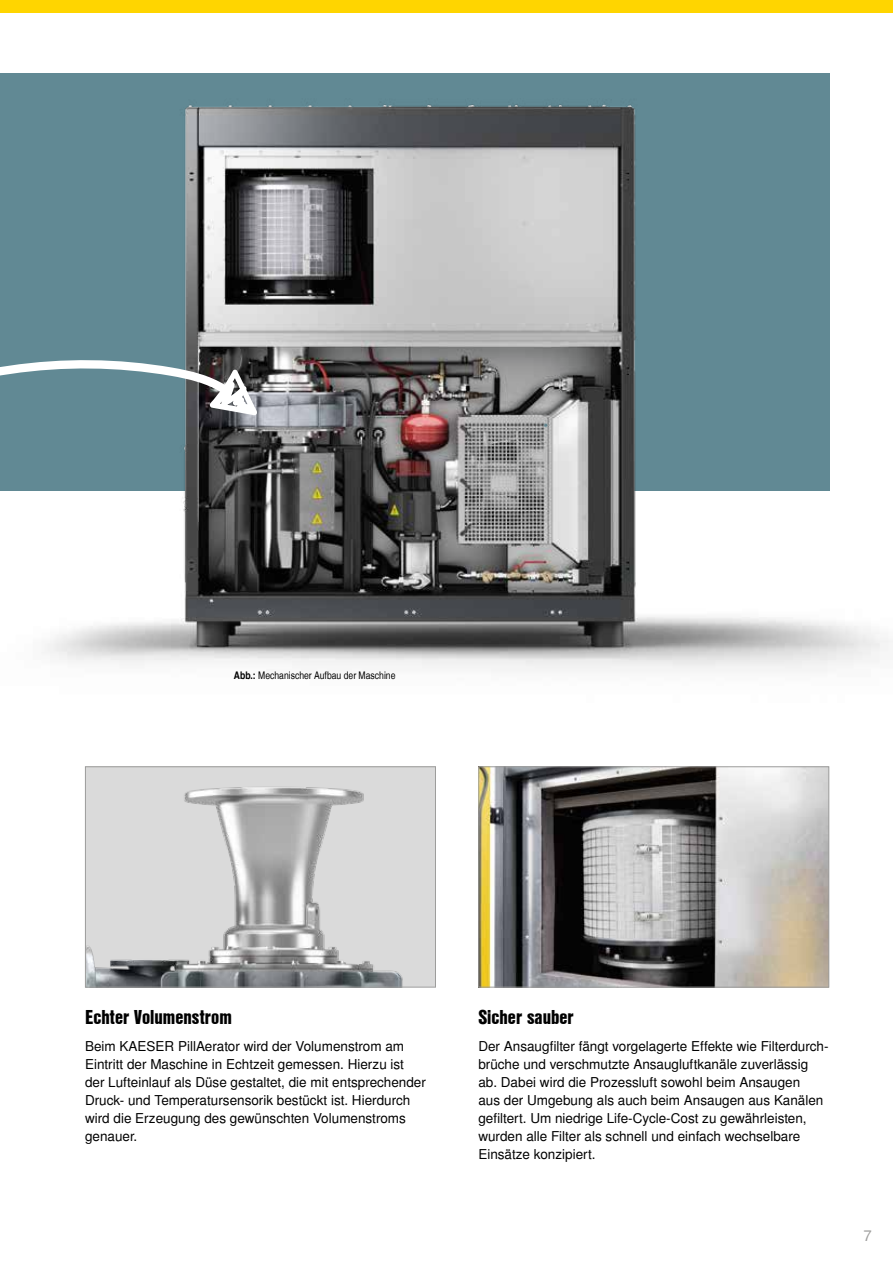
<style>
.page{position:relative;width:893px;height:1263px;background:#fff}
.page>*{position:absolute;margin:0;border:0;box-sizing:border-box;transform-origin:0 0}
.t1{font:19.5px "Nimbus San L Bla Con";color:#000}
.t2{font:15px "Nimbus San L";color:#9d9d9c}
.t3{font:13.5px/18px "Nimbus San L";color:#000}
.t4{font:10.5px "Nimbus San L Reg Con";color:#000}
.s1{font-family:"Nimbus San L Bol Con"}
</style>
<div class="page">
<div style="left:0;top:74px;width:829px;height:417px;background:#618994"></div>
<img style="left:42px;top:91px;width:851px;height:580px">
<img style="left:480px;top:768px;width:347px;height:217px">
<div style="left:478px;top:766px;width:351px;height:221px;border:1px solid #9d9d9c"></div>
<img style="left:87px;top:768px;width:347px;height:217px">
<div style="left:85px;top:766px;width:351px;height:221px;border:1px solid #9d9d9c"></div>
<div style="left:0;top:0;width:893px;height:13px;background:#ffd500"></div>
<svg style="left:0;top:353px;width:257px;height:76px"></svg>
<p class="t4" style="left:234px;top:669px;width:163px"><span class="s1">Abb.:</span> Mechanischer Aufbau der Maschine</p>
<h1 class="t1" style="left:85px;top:1003px;width:148px">Echter Volumenstrom</h1>
<p class="t3" style="left:85px;top:1038px;width:342px">Beim KAESER PillAerator wird der Volumenstrom am Eintritt der Maschine in Echtzeit gemessen. Hierzu ist der Lufteinlauf als Düse gestaltet, die mit entsprechender Druck- und Temperatursensorik bestückt ist. Hierdurch wird die Erzeugung des gewünschten Volumenstroms genauer.</p>
<h1 class="t1" style="left:478px;top:1003px;width:97px">Sicher sauber</h1>
<p class="t3" style="left:478px;top:1038px;width:352px">Der Ansaugfilter fängt vorgelagerte Effekte wie Filterdurch&shy;brüche und verschmutzte Ansaugluftkanäle zuverlässig ab. Dabei wird die Prozessluft sowohl beim Ansaugen<br>aus der Umgebung als auch beim Ansaugen aus Kanälen gefiltert. Um niedrige Life-Cycle-Cost zu gewährleisten, wurden alle Filter als schnell und einfach wechselbare Einsätze konzipiert.</p>
<p class="t2" style="left:863px;top:1226px;width:10px">7</p>
</div>
